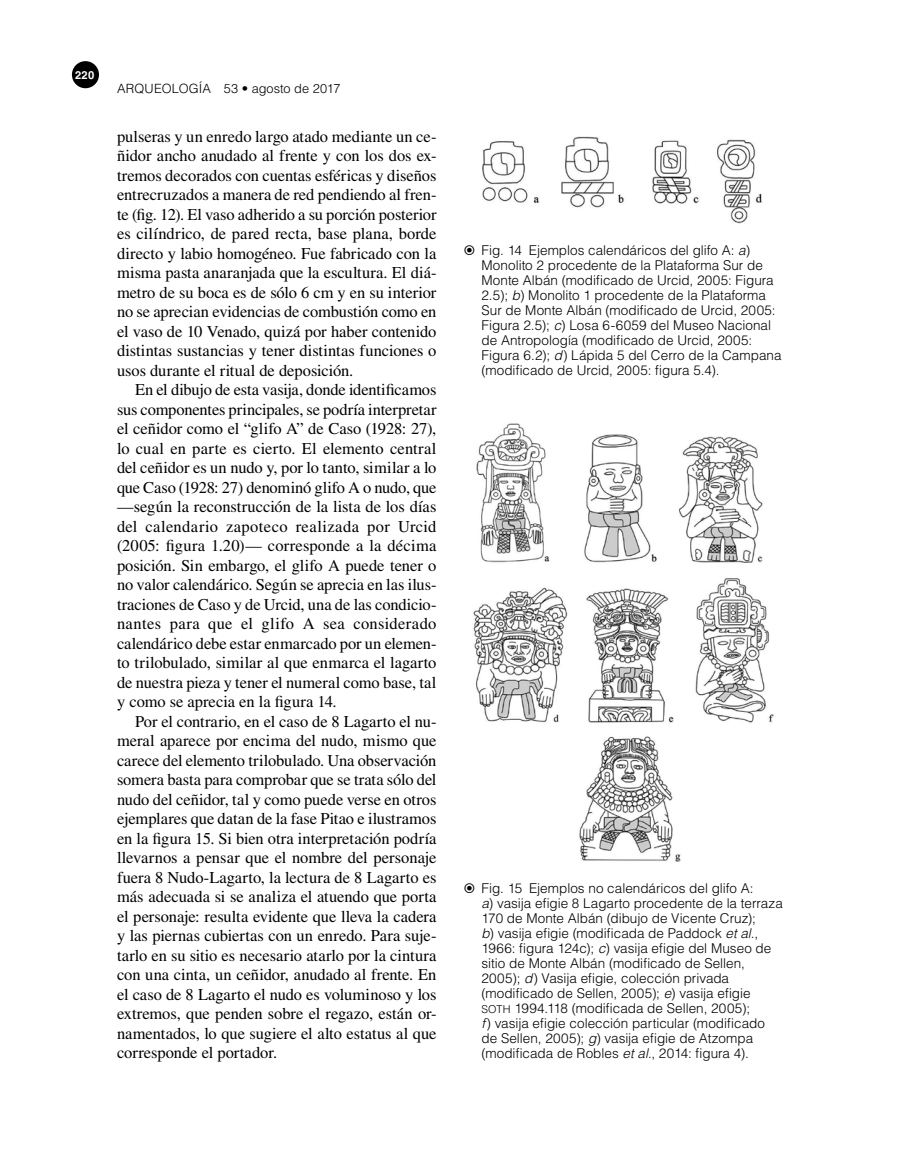
<style>
.page{position:relative;width:900px;height:1170px;background:#fff}
.page>*{position:absolute;margin:0;border:0;box-sizing:border-box;transform-origin:0 0}
.t1{font:16.5px/19.5px "Times LT Std";letter-spacing:-.005em;color:#000;text-align:justify}
.t2{font:300 13.5px/15px "Helvetica LT Std";color:#000}
.t3{font:300 12.75px "Helvetica LT Std";letter-spacing:.005em;color:#000}
.t4{font:700 11.1px "Helvetica LT Std";color:#fff}
.s1{font-style:italic}
.s2{font-family:"Helvetica LT Std Light SC800";font-weight:400;font-size:10.8px}
</style>
<div class="page">
<div style="left:72px;top:61px;width:27px;height:27px;background:#000;border-radius:50%"></div>
<img style="left:473px;top:423px;width:301px;height:439px">
<img style="left:482px;top:136px;width:280px;height:88px">
<p class="t4" style="left:75px;top:68px;width:21px">220</p>
<p class="t3" style="left:117px;top:81px;width:225px">ARQUEOLOGÍA 53 • agosto de 2017</p>
<p class="t1" style="left:117px;top:126px;width:321px">pulseras y un enredo largo atado mediante un ce&shy;ñidor ancho anudado al frente y con los dos ex&shy;tremos decorados con cuentas esféricas y diseños entrecruzados a manera de red pendiendo al fren&shy;te (fig. 12). El vaso adherido a su porción posterior es cilíndrico, de pared recta, base plana, borde directo y labio homogéneo. Fue fabricado con la misma pasta anaranjada que la escultura. El diá&shy;metro de su boca es de sólo 6 cm y en su interior no se aprecian evidencias de combustión como en el vaso de 10 Venado, quizá por haber contenido distintas sustancias y tener distintas funciones o usos durante el ritual de deposición.</p>
<p class="t1" style="left:117px;top:380px;width:321px;text-indent:18px">En el dibujo de esta vasija, donde identificamos sus componentes principales, se podría interpretar el ceñidor como el “glifo A” de Caso (1928: 27), lo cual en parte es cierto. El elemento central del ceñidor es un nudo y, por lo tanto, similar a lo que Caso (1928: 27) denominó glifo A o nudo, que —según la reconstrucción de la lista de los días del calendario zapoteco realizada por Urcid (2005: figura 1.20)— corresponde a la décima posición. Sin embargo, el glifo A puede tener o no valor calendárico. Según se aprecia en las ilus&shy;traciones de Caso y de Urcid, una de las condicio&shy;nantes para que el glifo A sea considerado calendárico debe estar enmarcado por un elemen&shy;to trilobulado, similar al que enmarca el lagarto de nuestra pieza y tener el numeral como base, tal y como se aprecia en la figura 14.</p>
<p class="t1" style="left:117px;top:711px;width:321px;text-indent:18px">Por el contrario, en el caso de 8 Lagarto el nu&shy;meral aparece por encima del nudo, mismo que carece del elemento trilobulado. Una observación somera basta para comprobar que se trata sólo del nudo del ceñidor, tal y como puede verse en otros ejemplares que datan de la fase Pitao e ilustramos en la figura 15. Si bien otra interpretación podría llevarnos a pensar que el nombre del personaje fuera 8 Nudo-Lagarto, la lectura de 8 Lagarto es más adecuada si se analiza el atuendo que porta el personaje: resulta evidente que lleva la cadera y las piernas cubiertas con un enredo. Para suje&shy;tarlo en su sitio es necesario atarlo por la cintura con una cinta, un ceñidor, anudado al frente. En el caso de 8 Lagarto el nudo es voluminoso y los extremos, que penden sobre el regazo, están or&shy;namentados, lo que sugiere el alto estatus al que corresponde el portador.</p>
<p class="t2" style="left:481px;top:242px;width:302px">Fig. 14 Ejemplos calendáricos del glifo A: <span class="s1">a</span>)<br>Monolito 2 procedente de la Plataforma Sur de Monte Albán (modificado de Urcid, 2005: Figura 2.5); <span class="s1">b</span>) Monolito 1 procedente de la Plataforma Sur de Monte Albán (modificado de Urcid, 2005:<br>Figura 2.5); <span class="s1">c</span>) Losa 6-6059 del Museo Nacional de Antropología (modificado de Urcid, 2005:<br>Figura 6.2); <span class="s1">d</span>) Lápida 5 del Cerro de la Campana (modificado de Urcid, 2005: figura 5.4).</p>
<p class="t2" style="left:481px;top:880px;width:303px">Fig. 15 Ejemplos no calendáricos del glifo A:<br><span class="s1">a</span>) vasija efigie 8 Lagarto procedente de la terraza 170 de Monte Albán (dibujo de Vicente Cruz);<br><span class="s1">b</span>) vasija efigie (modificada de Paddock <span class="s1">et al</span>., 1966: figura 124c); <span class="s1">c</span>) vasija efigie del Museo de sitio de Monte Albán (modificado de Sellen, 2005); <span class="s1">d</span>) Vasija efigie, colección privada (modificado de Sellen, 2005); <span class="s1">e</span>) vasija efigie <span class="s2">soth</span> 1994.118 (modificada de Sellen, 2005);<br><span class="s1">f</span>) vasija efigie colección particular (modificado de Sellen, 2005); <span class="s1">g</span>) vasija efigie de Atzompa (modificada de Robles <span class="s1">et al</span>., 2014: figura 4).</p>
</div>
